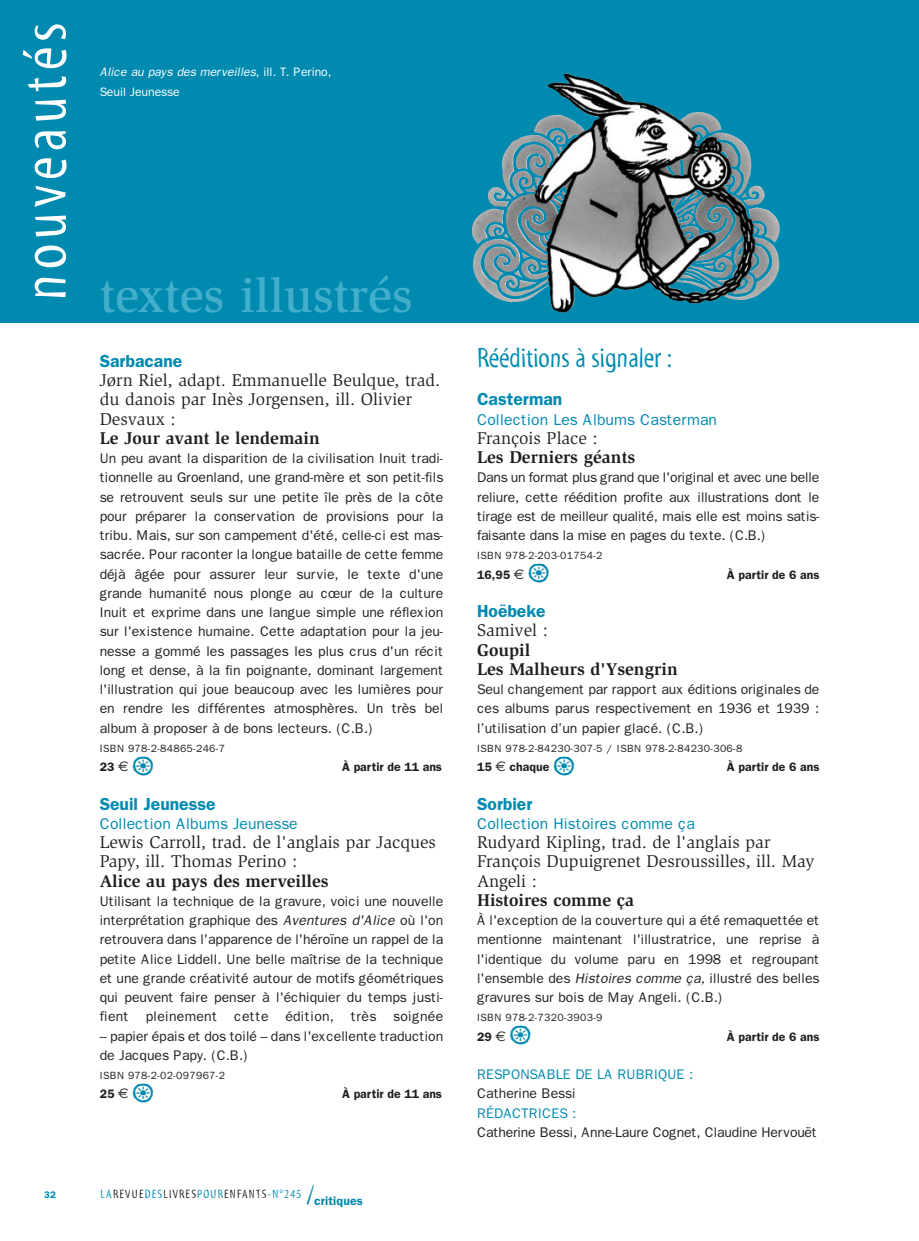
<style>
.page{position:relative;width:919px;height:1241px;background:#fff}
.page>*{position:absolute;margin:0;border:0;box-sizing:border-box;transform-origin:0 0}
.t1{font:63px "Myriad Tilt";letter-spacing:.08em;color:#fff}
.t2{font:500 49px "Slimbach";color:#42aecb}
.t3{font:35px "Ale Signs White LL";color:#008ab0}
.t4{font:28px "Myriad Tilt";letter-spacing:-.005em;color:#008ab0}
.t5{font:17.5px/19.2px "Slimbach";color:#231f20}
.t6{font:700 17.5px/19.2px "Slimbach";color:#231f20}
.t7{font:600 17.5px "Franklin Gothic";color:#008ab0}
.t8{font:15.75px "Franklin Gothic";color:#008ab0}
.t9{font:14px/19.2px "Franklin Gothic";letter-spacing:-.005em;color:#231f20;text-align:justify}
.t10{font:14px "Franklin Gothic";letter-spacing:-.005em;color:#008ab0}
.t11{font:600 12.25px "Franklin Gothic";color:#231f20}
.t12{font:12.25px/19.2px "Franklin Gothic";letter-spacing:-.005em;color:#fff}
.t13{font:12.25px "Myriad Tilt";letter-spacing:.1em;color:#231f20}
.t14{font:10.5px "Franklin Gothic";letter-spacing:.03em;color:#231f20}
.t15{font:600 9.62px "Franklin Gothic";color:#008ab0}
.s1{font-style:italic}
.s2{font-family:"Euro Sans";font-weight:400;font-size:14px}
.s3{color:#008ab0}
.s4{font-size:26.25px;color:#008ab0}
.s5{font-family:"Franklin Gothic";font-weight:600;color:#008ab0}
</style>
<div class="page">
<div style="left:0;top:0;width:919px;height:323px;background:#008ab0"></div>
<img style="left:500px;top:73px;width:221px;height:198px">
<h1 class="t1" style="left:22px;top:301px;width:280px;rotate:-90deg">nouveautés</h1>
<p class="t12" style="left:100px;top:64px;width:233px"><span class="s1">Alice au pays des merveilles</span>, i l l . T. P e r i n o ,<br>Seuil Jeunesse</p>
<h2 class="t2" style="left:100px;top:276px;width:314px">textes illustrés</h2>
<p class="t7" style="left:100px;top:355px;width:84px">Sarbacane</p>
<p class="t5" style="left:100px;top:372px;width:342px">Jørn Riel, adapt. Emmanuelle Beulque, trad. du danois par Inès Jorgensen, ill. Olivier<br>Desvaux :</p>
<p class="t6" style="left:100px;top:430px;width:222px">Le Jour avant le lendemain</p>
<p class="t9" style="left:100px;top:450px;width:345px">Un peu avant la disparition de la civilisation Inuit tradi&shy;tionnelle au Groenland, une grand-mère et son petit-fils se retrouvent seuls sur une petite île près de la côte pour préparer la conservation de provisions pour la tribu. Mais, sur son campement d'été, celle-ci est mas&shy;sacrée. Pour raconter la longue bataille de cette femme déjà âgée pour assurer leur survie, le texte d'une grande humanité nous plonge au cœur de la culture Inuit et exprime dans une langue simple une réflexion sur l'existence humaine. Cette adaptation pour la jeu&shy;nesse a gommé les passages les plus crus d'un récit long et dense, à la fin poignante, dominant largement l'illustration qui joue beaucoup avec les lumières pour en rendre les différentes atmosphères. Un très bel album à proposer à de bons lecteurs. (C.B.)</p>
<p class="t14" style="left:100px;top:745px;width:127px">ISBN 978-2-84865-246-7</p>
<p class="t11" style="left:100px;top:763px;width:30px">23 <span class="s2">€</span></p>
<h3 class="t3" style="left:132px;top:743px;width:24px">o</h3>
<p class="t11" style="left:342px;top:763px;width:101px">À partir de 11 ans</p>
<p class="t7" style="left:100px;top:798px;width:117px">Seuil Jeunesse</p>
<p class="t8" style="left:100px;top:818px;width:200px">Collection Albums Jeunesse</p>
<p class="t5" style="left:100px;top:834px;width:338px">Lewis Carroll, trad. de l'anglais par Jacques<br>Papy, ill. Thomas Perino :</p>
<p class="t6" style="left:100px;top:872px;width:230px">Alice au pays des merveilles</p>
<p class="t9" style="left:100px;top:893px;width:345px">Utilisant la technique de la gravure, voici une nouvelle interprétation graphique des <span class="s1">Aventures d'Alice</span> où l'on retrouvera dans l'apparence de l'héroïne un rappel de la petite Alice Liddell. Une belle maîtrise de la technique et une grande créativité autour de motifs géométriques qui peuvent faire penser à l'échiquier du temps justi&shy;fient pleinement cette édition, très soignée</p>
<p class="t9" style="left:100px;top:1027px;width:345px">– papier épais et dos toilé – dans l'excellente traduction de Jacques Papy. (C.B.)</p>
<p class="t14" style="left:100px;top:1072px;width:127px">ISBN 978-2-02-097967-2</p>
<p class="t11" style="left:100px;top:1090px;width:30px">25 <span class="s2">€</span></p>
<h3 class="t3" style="left:132px;top:1071px;width:24px">o</h3>
<p class="t11" style="left:342px;top:1090px;width:101px">À partir de 11 ans</p>
<p class="t15" style="left:44px;top:1191px;width:13px">32</p>
<p class="t13" style="left:101px;top:1189px;width:264px"><span class="s3">LA</span>REVUE<span class="s3">DES</span>LIVRES<span class="s3">POUR</span>ENFANTS<span class="s3">-N°245</span> <span class="s4">/</span><span class="s5">critiques</span></p>
<h3 class="t4" style="left:477px;top:347px;width:197px">Rééditions à signaler :</h3>
<p class="t7" style="left:477px;top:393px;width:87px">Casterman</p>
<p class="t8" style="left:477px;top:414px;width:241px">Collection Les Albums Casterman</p>
<p class="t5" style="left:477px;top:430px;width:122px">François Place :</p>
<p class="t6" style="left:477px;top:449px;width:160px">Les Derniers géants</p>
<p class="t9" style="left:477px;top:469px;width:344px">Dans un format plus grand que l'original et avec une belle reliure, cette réédition profite aux illustrations dont le tirage est de meilleur qualité, mais elle est moins satis&shy;faisante dans la mise en pages du texte. (C.B.)</p>
<p class="t14" style="left:477px;top:552px;width:127px">ISBN 978-2-203-01754-2</p>
<p class="t11" style="left:477px;top:570px;width:49px">16,95 <span class="s2">€</span></p>
<h3 class="t3" style="left:528px;top:551px;width:24px">o</h3>
<p class="t11" style="left:727px;top:570px;width:94px">À partir de 6 ans</p>
<p class="t7" style="left:477px;top:605px;width:70px">Hoëbeke</p>
<p class="t5" style="left:477px;top:622px;width:72px">Samivel :</p>
<p class="t6" style="left:477px;top:641px;width:202px">Goupil<br>Les Malheurs d'Ysengrin</p>
<p class="t9" style="left:477px;top:681px;width:344px">Seul changement par rapport aux éditions originales de ces albums parus respectivement en 1936 et 1939 : l’utilisation d’un papier glacé. (C.B.)</p>
<p class="t14" style="left:477px;top:745px;width:267px">ISBN 978-2-84230-307-5 / ISBN 978-2-84230-306-8</p>
<p class="t11" style="left:477px;top:763px;width:74px">15 <span class="s2">€</span> chaque</p>
<h3 class="t3" style="left:553px;top:743px;width:24px">o</h3>
<p class="t11" style="left:727px;top:763px;width:94px">À partir de 6 ans</p>
<p class="t7" style="left:477px;top:798px;width:57px">Sorbier</p>
<p class="t8" style="left:477px;top:818px;width:219px">Collection Histoires comme ça</p>
<p class="t5" style="left:477px;top:834px;width:339px">Rudyard Kipling, trad. de l'anglais par<br>François Dupuigrenet Desroussilles, ill. May<br>Angeli :</p>
<p class="t6" style="left:477px;top:892px;width:159px">Histoires comme ça</p>
<p class="t9" style="left:477px;top:912px;width:344px">À l'exception de la couverture qui a été remaquettée et mentionne maintenant l'illustratrice, une reprise à l'identique du volume paru en 1998 et regroupant l'ensemble des <span class="s1">Histoires comme ça,</span> illustré des belles gravures sur bois de May Angeli. (C.B.)</p>
<p class="t14" style="left:477px;top:1014px;width:127px">ISBN 978-2-7320-3903-9</p>
<p class="t11" style="left:477px;top:1032px;width:30px">29 <span class="s2">€</span></p>
<h3 class="t3" style="left:509px;top:1013px;width:24px">o</h3>
<p class="t11" style="left:727px;top:1032px;width:94px">À partir de 6 ans</p>
<p class="t10" style="left:477px;top:1070px;width:218px">RESPONSABLE DE LA RUBRIQUE :</p>
<p class="t9" style="left:477px;top:1085px;width:100px">Catherine Bessi</p>
<p class="t10" style="left:477px;top:1108px;width:101px">RÉDACTRICES :</p>
<p class="t9" style="left:477px;top:1124px;width:342px">Catherine Bessi, Anne-Laure Cognet, Claudine Hervouët</p>
</div>
